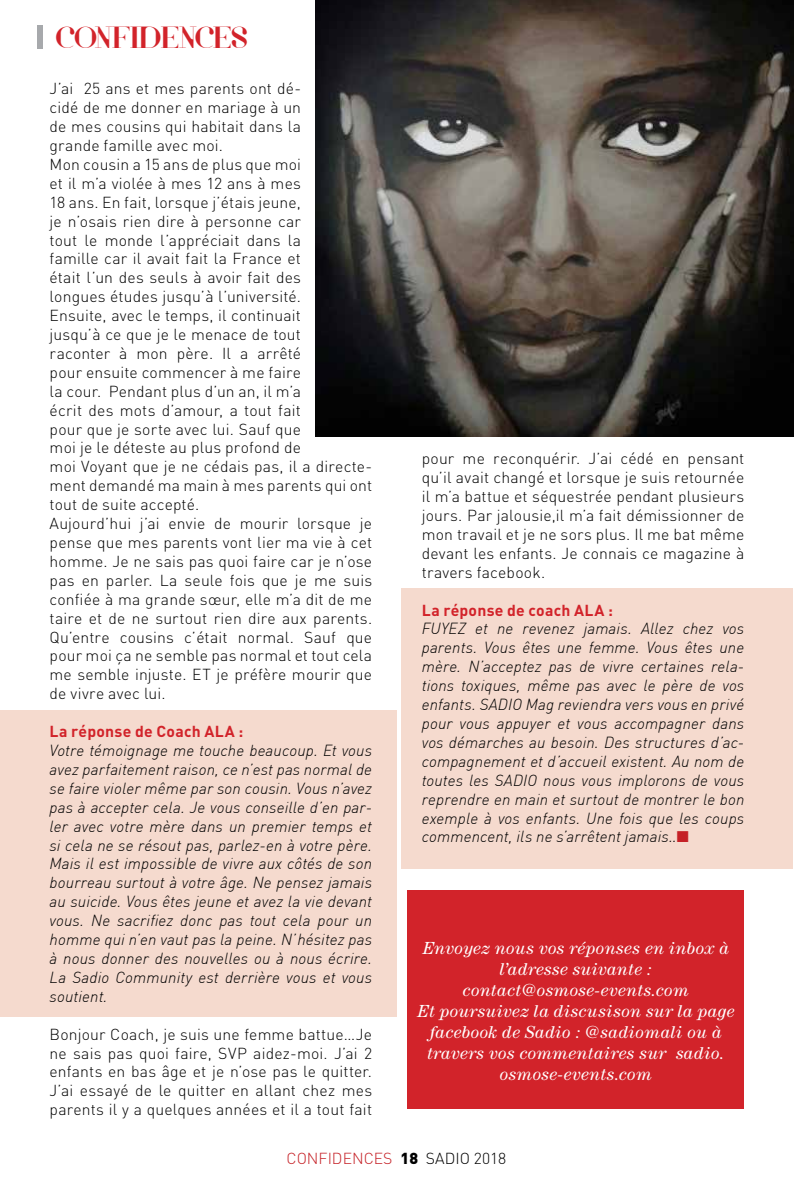
<style>
.page{position:relative;width:794px;height:1191px;background:#fff}
.page>*{position:absolute;margin:0;border:0;box-sizing:border-box;transform-origin:0 0}
.t1{font:31.5px "Voor";letter-spacing:-.03em;color:#d2232a}
.t2{font:italic 17.5px/21px "Century";letter-spacing:.015em;color:#fff;text-align:center}
.t3{font:300 15.75px/18.9px "DIN";letter-spacing:.01em;color:#000;text-align:justify}
.t4{font:italic 300 15.75px/18.9px "DIN";letter-spacing:.01em;color:#000;text-align:justify}
.t5{font:700 15.75px "DIN";letter-spacing:.01em;color:#d2232a}
.t6{font:300 15.75px "DIN";color:#c52026}
.s1{color:#c52026}
.s2{font-weight:900;color:#000}
.s3{color:#000}
</style>
<div class="page">
<div style="left:402px;top:588px;width:391px;height:280px;background:#f5dace"></div>
<div style="left:0;top:710px;width:396px;height:307px;background:#f5dace"></div>
<img style="left:316px;top:0;width:478px;height:437px">
<div style="left:37px;top:25px;width:5px;height:23px;background:#a7a9ac"></div>
<div style="left:407px;top:890px;width:337px;height:219px;background:#d2232a"></div>
<h1 class="t1" style="left:55px;top:19px;width:194px">CONFIDENCES</h1>
<p class="t3" style="left:50px;top:79px;width:324px;text-align:left">J’ai 25 ans et mes parents ont dé-<br>cidé de me donner en mariage à un<br>de mes cousins qui habitait dans la<br>grande famille avec moi.<br>Mon cousin a 15 ans de plus que moi<br>et il m’a violée à mes 12 ans à mes<br>18 ans. En fait, lorsque j’étais jeune,<br>je n’osais rien dire à personne car<br>tout le monde l’appréciait dans la<br>famille car il avait fait la France et<br>était l’un des seuls à avoir fait des<br>longues études jusqu’à l’université.<br>Ensuite, avec le temps, il continuait<br>jusqu’à ce que je le menace de tout<br>raconter à mon père. I l a arrêté<br>pour ensuite commencer à me faire<br>la cour. Pendant plus d’un an, il m’a<br>écrit des mots d’amour, a tout fait<br>pour que je sorte avec lui. Sauf que<br>moi je le déteste au plus profond de<br>moi Voyant que je ne cédais pas, il a directe&shy;ment demandé ma main à mes parents qui ont tout de suite accepté.<br>Aujourd’hui j’ai envie de mourir lorsque je pense que mes parents vont lier ma vie à cet homme. Je ne sais pas quoi faire car je n’ose pas en parler. La seule fois que je me suis confiée à ma grande sœur, elle m’a dit de me taire et de ne surtout rien dire aux parents.<br>Qu’entre cousins c’était normal. Sauf que pour moi ça ne semble pas normal et tout cela me semble injuste. ET je préfère mourir que de vivre avec lui.</p>
<p class="t5" style="left:50px;top:721px;width:164px">La réponse de Coach ALA</p>
<p class="t5" style="left:238px;top:721px;width:6px">:</p>
<p class="t4" style="left:50px;top:740px;width:324px">Votre témoignage me touche beaucoup. Et vous avez parfaitement raison, ce n’est pas normal de se faire violer même par son cousin. Vous n’avez pas à accepter cela. Je vous conseille d’en par&shy;ler avec votre mère dans un premier temps et si cela ne se résout pas, parlez-en à votre père.<br>Mais il est impossible de vivre aux côtés de son bourreau surtout à votre âge. Ne pensez jamais au suicide. Vous êtes jeune et avez la vie devant vous. Ne sacrifiez donc pas tout cela pour un homme qui n’en vaut pas la peine. N’hésitez pas à nous donner des nouvelles ou à nous écrire.<br>La Sadio Community est derrière vous et vous soutient.</p>
<p class="t3" style="left:50px;top:1024px;width:324px">Bonjour Coach, je suis une femme battue…Je ne sais pas quoi faire, SVP aidez-moi. J’ai 2 enfants en bas âge et je n’ose pas le quitter.<br>J’ai essayé de le quitter en allant chez mes parents il y a quelques années et il a tout fait</p>
<p class="t3" style="left:422px;top:449px;width:324px">pour me reconquérir. J’ai cédé en pensant qu’il avait changé et lorsque je suis retournée il m’a battue et séquestrée pendant plusieurs jours. Par jalousie,il m’a fait démissionner de mon travail et je ne sors plus. I l me bat même devant les enfants. Je connais ce magazine à travers facebook.</p>
<p class="t5" style="left:422px;top:599px;width:161px">La réponse de coach ALA</p>
<p class="t5" style="left:608px;top:599px;width:6px">:</p>
<p class="t4" style="left:422px;top:619px;width:324px">FUYEZ et ne revenez jamais. Allez chez vos parents. Vous êtes une femme. Vous êtes une mère. N’acceptez pas de vivre certaines rela&shy;tions toxiques, même pas avec le père de vos enfants. SADIO Mag reviendra vers vous en privé pour vous appuyer et vous accompagner dans vos démarches au besoin. Des structures d’ac&shy;compagnement et d’accueil existent. Au nom de toutes les SADIO nous vous implorons de vous reprendre en main et surtout de montrer le bon exemple à vos enfants. Une fois que les coups commencent, ils ne s’arrêtent jamais..<span class="s1">■</span></p>
<p class="t2" style="left:417px;top:937px;width:319px">Envoyez nous vos réponses en inbox à l’adresse suivante : contact@osmose-events.com<br>Et poursuivez la discusison sur la page facebook de Sadio : @sadiomali ou à travers vos commentaires sur sadio. osmose-events.com</p>
<p class="t6" style="left:286px;top:1149px;width:221px">confidences <span class="s2">18</span> <span class="s3">sadio 2018</span></p>
</div>
